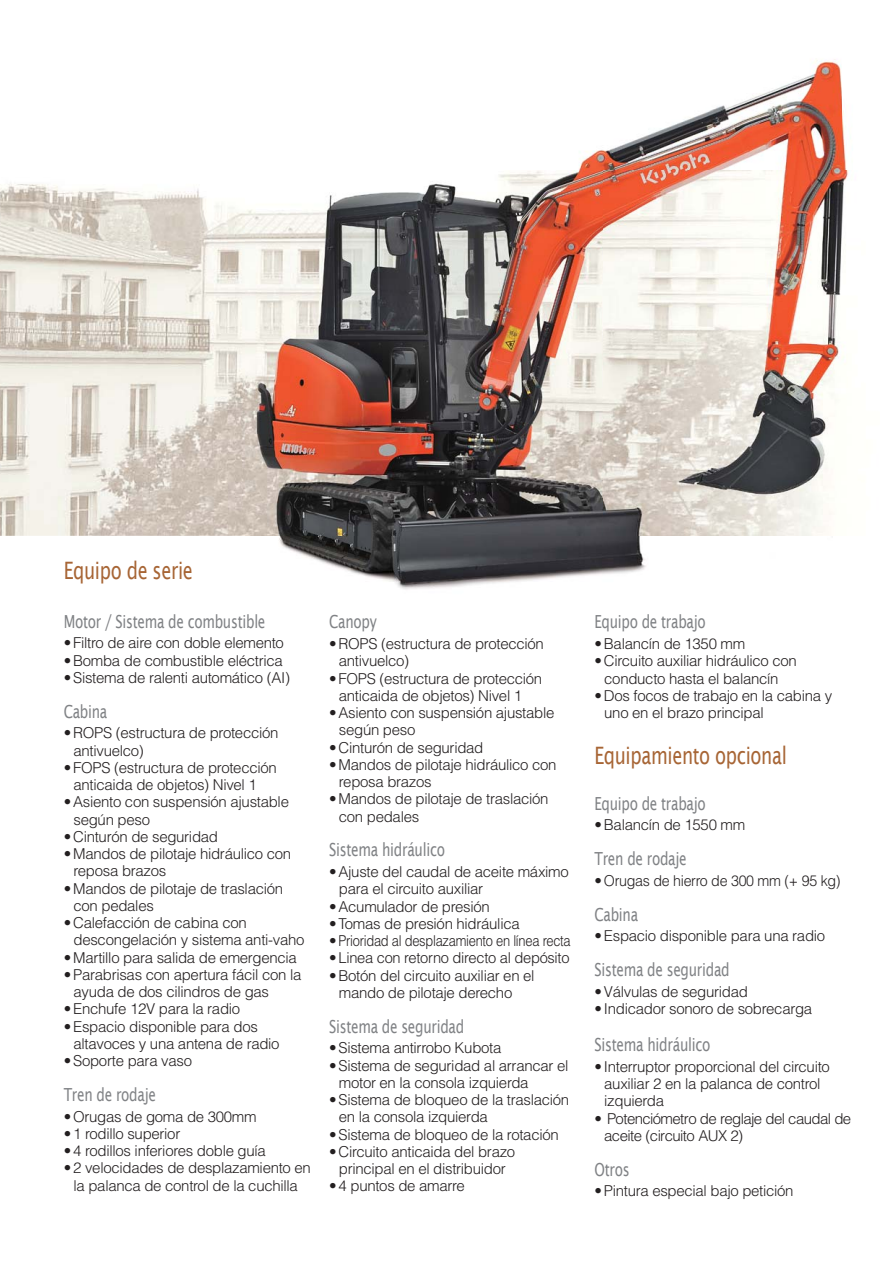
<style>
.page{position:relative;width:893px;height:1263px;background:#fff}
.page>*{position:absolute;margin:0;border:0;box-sizing:border-box;transform-origin:0 0}
.t1{font:24px "Lucida Sans";letter-spacing:-.02em;color:#a76535;scale:.75 1}
.t2{font:18px "Lucida Sans";letter-spacing:-.02em;color:#808285;scale:.75 1}
.t3{font:300 15px/17.2px "Helvetica";letter-spacing:-.02em;color:#231f20}
.t4{font:300 15px/17.2px "Helvetica";letter-spacing:-.04em;color:#231f20}
</style>
<div class="page">
<img style="left:0;top:183px;width:245px;height:353px">
<img style="left:245px;top:59px;width:604px;height:531px">
<h1 class="t1" style="left:64px;top:556px;width:174px">Equipo de serie</h1>
<p class="t2" style="left:64px;top:611px;width:270px">Motor / Sistema de combustible</p>
<p class="t3" style="left:64px;top:636px;width:222px">•Filtro de aire con doble elemento</p>
<p class="t3" style="left:64px;top:653px;width:221px">•Bomba de combustible eléctrica</p>
<p class="t3" style="left:64px;top:670px;width:228px">•Sistema de ralenti automático (AI)</p>
<p class="t2" style="left:64px;top:700px;width:60px">Cabina</p>
<p class="t3" style="left:74px;top:726px;width:206px;text-indent:-10px">•ROPS (estructura de protección antivuelco)</p>
<p class="t3" style="left:74px;top:760px;width:205px;text-indent:-10px">•FOPS (estructura de protección anticaida de objetos) Nivel 1</p>
<p class="t3" style="left:74px;top:795px;width:217px;text-indent:-10px">•Asiento con suspensión ajustable según peso</p>
<p class="t3" style="left:64px;top:829px;width:156px">•Cinturón de seguridad</p>
<p class="t3" style="left:74px;top:847px;width:219px;text-indent:-10px">•Mandos de pilotaje hidráulico con reposa brazos</p>
<p class="t3" style="left:74px;top:881px;width:211px;text-indent:-10px">•Mandos de pilotaje de traslación con pedales</p>
<p class="t3" style="left:74px;top:916px;width:233px;text-indent:-10px">• Calefacción de cabina con descongelación y sistema anti-vaho</p>
<p class="t3" style="left:64px;top:950px;width:235px">•Martillo para salida de emergencia</p>
<p class="t3" style="left:74px;top:967px;width:229px;text-indent:-10px">•Parabrisas con apertura fácil con la ayuda de dos cilindros de gas</p>
<p class="t3" style="left:64px;top:1002px;width:178px">•Enchufe 12V para la radio</p>
<p class="t3" style="left:74px;top:1019px;width:208px;text-indent:-10px">•Espacio disponible para dos altavoces y una antena de radio</p>
<p class="t3" style="left:64px;top:1054px;width:130px">•Soporte para vaso</p>
<p class="t2" style="left:64px;top:1084px;width:125px">Tren de rodaje</p>
<p class="t3" style="left:64px;top:1109px;width:194px">•Orugas de goma de 300mm</p>
<p class="t3" style="left:64px;top:1126px;width:118px">•1 rodillo superior</p>
<p class="t3" style="left:64px;top:1144px;width:204px">•4 rodillos inferiores doble guía</p>
<p class="t3" style="left:64px;top:1161px;width:249px;text-align:center">•2 velocidades de desplazamiento en la palanca de control de la cuchilla</p>
<p class="t2" style="left:329px;top:611px;width:65px">Canopy</p>
<p class="t3" style="left:339px;top:637px;width:206px;text-indent:-10px">•ROPS (estructura de protección antivuelco)</p>
<p class="t3" style="left:339px;top:671px;width:205px;text-indent:-10px">•FOPS (estructura de protección anticaida de objetos) Nivel 1</p>
<p class="t3" style="left:339px;top:706px;width:217px;text-indent:-10px">•Asiento con suspensión ajustable según peso</p>
<p class="t3" style="left:329px;top:740px;width:156px">•Cinturón de seguridad</p>
<p class="t3" style="left:339px;top:757px;width:219px;text-indent:-10px">•Mandos de pilotaje hidráulico con reposa brazos</p>
<p class="t3" style="left:339px;top:792px;width:211px;text-indent:-10px">•Mandos de pilotaje de traslación con pedales</p>
<p class="t2" style="left:329px;top:839px;width:156px">Sistema hidráulico</p>
<p class="t3" style="left:339px;top:865px;width:231px;text-indent:-10px">•Ajuste del caudal de aceite máximo para el circuito auxiliar</p>
<p class="t3" style="left:329px;top:899px;width:162px">•Acumulador de presión</p>
<p class="t3" style="left:329px;top:916px;width:192px">•Tomas de presión hidráulica</p>
<p class="t3" style="left:329px;top:934px;width:243px">•Prioridad al desplazamiento en línea recta</p>
<p class="t3" style="left:329px;top:951px;width:242px">•Linea con retorno directo al depósito</p>
<p class="t3" style="left:339px;top:968px;width:197px;text-indent:-10px">•Botón del circuito auxiliar en el mando de pilotaje derecho</p>
<p class="t2" style="left:329px;top:1015px;width:182px">Sistema de seguridad</p>
<p class="t3" style="left:329px;top:1041px;width:174px">•Sistema antirrobo Kubota</p>
<p class="t3" style="left:339px;top:1058px;width:231px;text-indent:-10px">•Sistema de seguridad al arrancar el motor en la consola izquierda</p>
<p class="t3" style="left:339px;top:1093px;width:232px;text-indent:-10px">•Sistema de bloqueo de la traslación en la consola izquierda</p>
<p class="t3" style="left:329px;top:1127px;width:231px">•Sistema de bloqueo de la rotación</p>
<p class="t3" style="left:329px;top:1144px;width:188px;text-align:center">•Circuito anticaida del brazo principal en el distribuidor</p>
<p class="t3" style="left:329px;top:1179px;width:137px">•4 puntos de amarre</p>
<p class="t2" style="left:594px;top:611px;width:150px">Equipo de trabajo</p>
<p class="t3" style="left:594px;top:637px;width:152px">•Balancín de 1350 mm</p>
<p class="t3" style="left:594px;top:654px;width:204px;text-align:center">•Circuito auxiliar hidráulico con conducto hasta el balancín</p>
<p class="t3" style="left:604px;top:688px;width:229px;text-indent:-10px">•Dos focos de trabajo en la cabina y uno en el brazo principal</p>
<h1 class="t1" style="left:594px;top:740px;width:258px">Equipamiento opcional</h1>
<p class="t2" style="left:594px;top:792px;width:150px">Equipo de trabajo</p>
<p class="t3" style="left:594px;top:818px;width:152px">•Balancín de 1550 mm</p>
<p class="t2" style="left:594px;top:848px;width:125px">Tren de rodaje</p>
<p class="t3" style="left:594px;top:873px;width:248px">•Orugas de hierro de 300 mm (+ 95 kg)</p>
<p class="t2" style="left:594px;top:903px;width:60px">Cabina</p>
<p class="t3" style="left:594px;top:929px;width:232px">•Espacio disponible para una radio</p>
<p class="t2" style="left:594px;top:959px;width:182px">Sistema de seguridad</p>
<p class="t3" style="left:594px;top:984px;width:155px">•Válvulas de seguridad</p>
<p class="t3" style="left:594px;top:1002px;width:219px">•Indicador sonoro de sobrecarga</p>
<p class="t2" style="left:594px;top:1034px;width:156px">Sistema hidráulico</p>
<p class="t3" style="left:604px;top:1059px;width:227px;text-indent:-10px">•Interruptor proporcional del circuito auxiliar 2 en la palanca de control izquierda</p>
<p class="t4" style="left:604px;top:1111px;width:249px;text-indent:-10px">• Potenciómetro de reglaje del caudal de aceite (circuito AUX 2)</p>
<p class="t2" style="left:594px;top:1158px;width:48px">Otros</p>
<p class="t3" style="left:594px;top:1183px;width:201px">•Pintura especial bajo petición</p>
</div>
